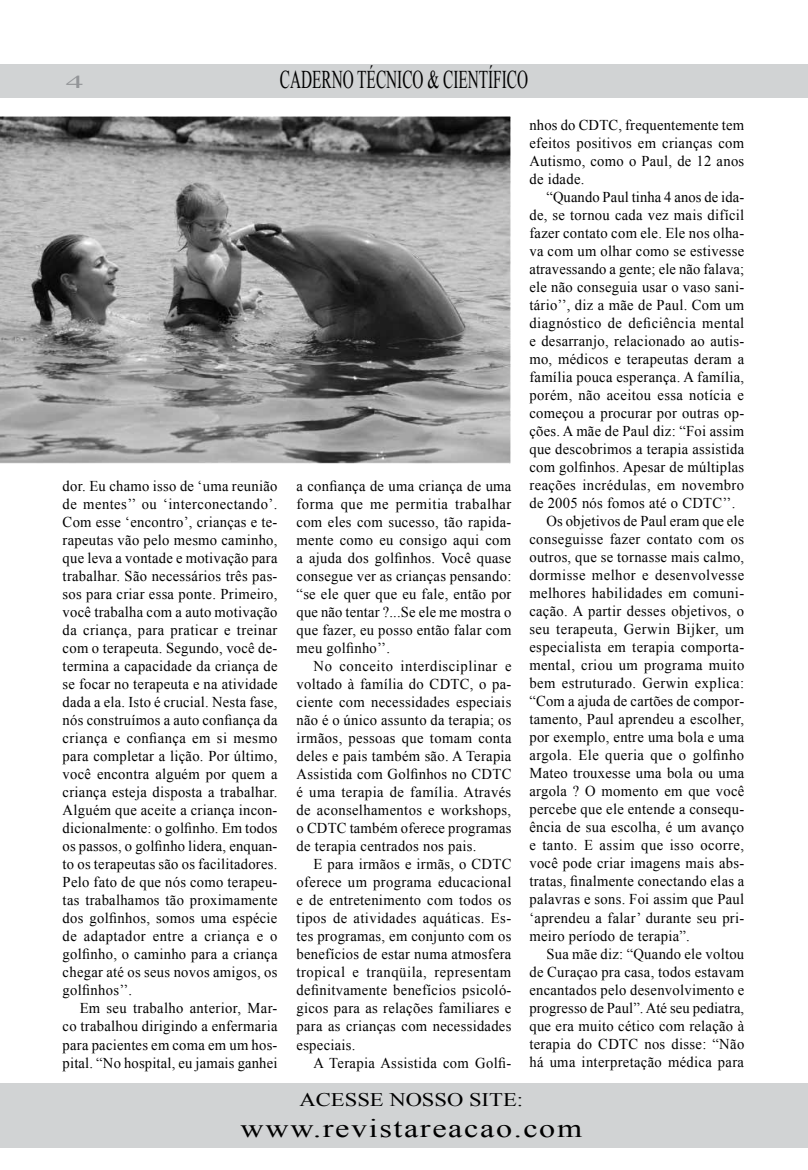
<style>
.page{position:relative;width:808px;height:1170px;background:#fff}
.page>*{position:absolute;margin:0;border:0;box-sizing:border-box;transform-origin:0 0}
.t1{font:25.8px "Times New Roman";letter-spacing:.05em;color:#000;scale:1.25 1}
.t2{font:25.5px "Times New Roman";color:#000;scale:.6 1}
.t3{font:19.2px "Times New Roman";color:#000;scale:1.18 1}
.t4{font:18px "Times New Roman";color:#939598;scale:2 1}
.t5{font:15px/18px "Times New Roman";letter-spacing:.02em;color:#000;text-align:justify}
</style>
<div class="page">
<div style="left:0;top:64px;width:808px;height:33px;background:#d1d3d4"></div>
<div style="left:0;top:1082px;width:808px;height:65px;background:#d1d3d4"></div>
<img style="left:0;top:116px;width:511px;height:347px">
<p class="t4" style="left:66px;top:70px;width:10px">4</p>
<h2 class="t2" style="left:280px;top:62px;width:415px">CADERNO TÉCNICO &amp; CIENTÍFICO</h2>
<p class="t5" style="left:63px;top:477px;width:216px">dor. Eu chamo isso de ‘uma reunião de mentes’’ ou ‘interconectando’.<br>Com esse ‘encontro’, crianças e te&shy;rapeutas vão pelo mesmo caminho, que leva a vontade e motivação para trabalhar. São necessários três pas&shy;sos para criar essa ponte. Primeiro, você trabalha com a auto motivação da criança, para praticar e treinar com o terapeuta. Segundo, você de&shy;termina a capacidade da criança de se focar no terapeuta e na atividade dada a ela. Isto é crucial. Nesta fase, nós construímos a auto confiança da criança e confiança em si mesmo para completar a lição. Por último, você encontra alguém por quem a criança esteja disposta a trabalhar.<br>Alguém que aceite a criança incon&shy;dicionalmente: o golfinho. Em todos os passos, o golfinho lidera, enquan&shy;to os terapeutas são os facilitadores.<br>Pelo fato de que nós como terapeu&shy;tas trabalhamos tão proximamente dos golfinhos, somos uma espécie de adaptador entre a criança e o golfinho, o caminho para a criança chegar até os seus novos amigos, os golfinhos’’.</p>
<p class="t5" style="left:63px;top:999px;width:216px;text-indent:17px">Em seu trabalho anterior, Mar&shy;co trabalhou dirigindo a enfermaria para pacientes em coma em um hos&shy;pital. “No hospital, eu jamais ganhei</p>
<p class="t5" style="left:297px;top:477px;width:216px">a confiança de uma criança de uma forma que me permitia trabalhar com eles com sucesso, tão rapida&shy;mente como eu consigo aqui com a ajuda dos golfinhos. Você quase consegue ver as crianças pensando: “se ele quer que eu fale, então por que não tentar ?...Se ele me mostra o que fazer, eu posso então falar com meu golfinho’’.</p>
<p class="t5" style="left:297px;top:657px;width:216px;text-indent:17px">No conceito interdisciplinar e voltado à família do CDTC, o pa&shy;ciente com necessidades especiais não é o único assunto da terapia; os irmãos, pessoas que tomam conta deles e pais também são. A Terapia Assistida com Golfinhos no CDTC é uma terapia de família. Através de aconselhamentos e workshops, o CDTC também oferece programas de terapia centrados nos pais.</p>
<p class="t5" style="left:297px;top:855px;width:216px;text-indent:17px">E para irmãos e irmãs, o CDTC oferece um programa educacional e de entretenimento com todos os tipos de atividades aquáticas. Es&shy;tes programas, em conjunto com os benefícios de estar numa atmosfera tropical e tranqüila, representam definitvamente benefícios psicoló&shy;gicos para as relações familiares e para as crianças com necessidades especiais.</p>
<p class="t5" style="left:314px;top:1053px;width:199px">A Terapia Assistida com Golfi-</p>
<p class="t5" style="left:529px;top:116px;width:216px">nhos do CDTC, frequentemente tem efeitos positivos em crianças com Autismo, como o Paul, de 12 anos de idade.</p>
<p class="t5" style="left:546px;top:188px;width:199px">“Quando Paul tinha 4 anos de ida-</p>
<p class="t5" style="left:529px;top:206px;width:216px">de, se tornou cada vez mais difícil</p>
<p class="t5" style="left:529px;top:224px;width:216px">fazer contato com ele. Ele nos olha-</p>
<p class="t5" style="left:529px;top:242px;width:216px">va com um olhar como se estivesse</p>
<p class="t5" style="left:529px;top:260px;width:216px">atravessando a gente; ele não falava;</p>
<p class="t5" style="left:529px;top:278px;width:216px">ele não conseguia usar o vaso sani-</p>
<p class="t5" style="left:529px;top:296px;width:216px">tário’’, diz a mãe de Paul. Com um</p>
<p class="t5" style="left:529px;top:314px;width:216px">diagnóstico de deficiência mental</p>
<p class="t5" style="left:529px;top:332px;width:216px">e desarranjo, relacionado ao autis-</p>
<p class="t5" style="left:529px;top:350px;width:216px">mo, médicos e terapeutas deram a</p>
<p class="t5" style="left:529px;top:368px;width:216px">família pouca esperança. A família,</p>
<p class="t5" style="left:529px;top:386px;width:216px">porém, não aceitou essa notícia e</p>
<p class="t5" style="left:529px;top:404px;width:216px">começou a procurar por outras op-</p>
<p class="t5" style="left:529px;top:422px;width:216px">ções. A mãe de Paul diz: “Foi assim</p>
<p class="t5" style="left:529px;top:440px;width:216px">que descobrimos a terapia assistida</p>
<p class="t5" style="left:529px;top:458px;width:216px">com golfinhos. Apesar de múltiplas</p>
<p class="t5" style="left:529px;top:476px;width:216px">reações incrédulas, em novembro</p>
<p class="t5" style="left:529px;top:494px;width:207px">de 2005 nós fomos até o CDTC’’.</p>
<p class="t5" style="left:546px;top:512px;width:199px">Os objetivos de Paul eram que ele</p>
<p class="t5" style="left:529px;top:530px;width:216px">conseguisse fazer contato com os</p>
<p class="t5" style="left:529px;top:548px;width:216px">outros, que se tornasse mais calmo,</p>
<p class="t5" style="left:529px;top:566px;width:216px">dormisse melhor e desenvolvesse</p>
<p class="t5" style="left:529px;top:584px;width:216px">melhores habilidades em comuni-</p>
<p class="t5" style="left:529px;top:602px;width:216px">cação. A partir desses objetivos, o</p>
<p class="t5" style="left:529px;top:620px;width:216px">seu terapeuta, Gerwin Bijker, um</p>
<p class="t5" style="left:529px;top:638px;width:216px">especialista em terapia comporta-</p>
<p class="t5" style="left:529px;top:656px;width:216px">mental, criou um programa muito</p>
<p class="t5" style="left:529px;top:674px;width:216px">bem estruturado. Gerwin explica:</p>
<p class="t5" style="left:529px;top:692px;width:216px">“Com a ajuda de cartões de compor-</p>
<p class="t5" style="left:529px;top:710px;width:216px">tamento, Paul aprendeu a escolher,</p>
<p class="t5" style="left:529px;top:728px;width:216px">por exemplo, entre uma bola e uma</p>
<p class="t5" style="left:529px;top:746px;width:216px">argola. Ele queria que o golfinho</p>
<p class="t5" style="left:529px;top:764px;width:216px">Mateo trouxesse uma bola ou uma</p>
<p class="t5" style="left:529px;top:782px;width:216px">argola ? O momento em que você</p>
<p class="t5" style="left:529px;top:800px;width:216px">percebe que ele entende a consequ-</p>
<p class="t5" style="left:529px;top:818px;width:216px">ência de sua escolha, é um avanço</p>
<p class="t5" style="left:529px;top:836px;width:216px">e tanto. E assim que isso ocorre,</p>
<p class="t5" style="left:529px;top:854px;width:216px">você pode criar imagens mais abs-</p>
<p class="t5" style="left:529px;top:872px;width:216px">tratas, finalmente conectando elas a</p>
<p class="t5" style="left:529px;top:890px;width:216px">palavras e sons. Foi assim que Paul</p>
<p class="t5" style="left:529px;top:908px;width:216px">‘aprendeu a falar’ durante seu pri-</p>
<p class="t5" style="left:529px;top:926px;width:162px">meiro período de terapia”.</p>
<p class="t5" style="left:546px;top:944px;width:199px">Sua mãe diz: “Quando ele voltou</p>
<p class="t5" style="left:529px;top:962px;width:216px">de Curaçao pra casa, todos estavam</p>
<p class="t5" style="left:529px;top:980px;width:216px">encantados pelo desenvolvimento e</p>
<p class="t5" style="left:529px;top:998px;width:216px">progresso de Paul”. Até seu pediatra,</p>
<p class="t5" style="left:529px;top:1016px;width:216px">que era muito cético com relação à</p>
<p class="t5" style="left:529px;top:1034px;width:216px">terapia do CDTC nos disse: “Não</p>
<p class="t5" style="left:529px;top:1052px;width:216px">há uma interpretação médica para</p>
<p class="t3" style="left:300px;top:1086px;width:191px">ACESSE NOSSO SITE:</p>
<h1 class="t1" style="left:241px;top:1110px;width:275px">www.revistareacao.com</h1>
</div>
